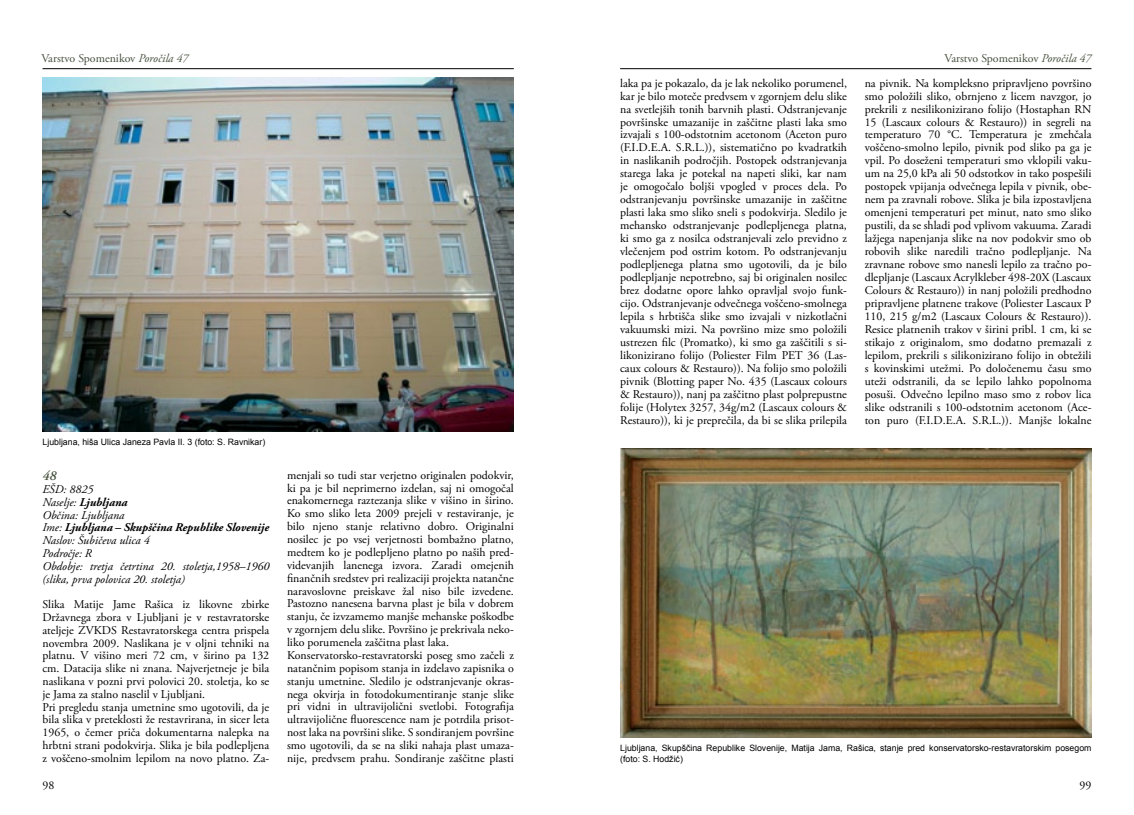
<style>
.page{position:relative;width:1134px;height:815px;background:#fff}
.page>*{position:absolute;margin:0;border:0;box-sizing:border-box;transform-origin:0 0}
.tekst{font:italic 600 13.75px "Adobe Garamond Pro";color:#45503d}
.tekst-2{font:11.88px/13px "Adobe Garamond Pro";color:#000;text-align:justify}
.tekst-3{font:italic 11.88px/12.8px "Adobe Garamond Pro";color:#000}
.tekst-4{font:italic 700 11.88px "Adobe Garamond Pro";color:#000}
.t1{font:11.88px "Adobe Garamond Pro";color:#45503d}
.tekst-5{font:8.75px/11.2px "Arial";color:#000}
.s1{font-style:italic}
.s2{font-weight:400}
</style>
<div class="page">
<hr style="left:43px;top:68px;width:471px;height:1px;background:#000">
<hr style="left:620px;top:68px;width:471px;height:1px;background:#000">
<img style="left:42px;top:78px;width:472px;height:354px">
<img style="left:620px;top:449px;width:471px;height:288px">
<p class="t1" style="left:41px;top:51px;width:149px">Varstvo Spomenikov <span class="s1">Poročila 47</span></p>
<p class="t1" style="left:944px;top:51px;width:149px">Varstvo Spomenikov <span class="s1">Poročila 47</span></p>
<p class="tekst-5" style="left:43px;top:437px;width:224px">Ljubljana, hiša Ulica Janeza Pavla II. 3 (foto: S. Ravnikar)</p>
<p class="tekst" style="left:43px;top:468px;width:16px">48</p>
<p class="tekst-3" style="left:43px;top:483px;width:52px">EŠD: 8825</p>
<p class="tekst-4" style="left:43px;top:495px;width:87px"><span class="s2">Naselje:</span> Ljubljana</p>
<p class="tekst-3" style="left:43px;top:509px;width:83px">Občina: Ljubljana</p>
<p class="tekst-4" style="left:43px;top:521px;width:228px"><span class="s2">Ime:</span> Ljubljana – Skupščina Republike Slovenije</p>
<p class="tekst-3" style="left:43px;top:534px;width:109px">Naslov: Šubičeva ulica 4</p>
<p class="tekst-3" style="left:43px;top:547px;width:51px">Področje: R</p>
<p class="tekst-3" style="left:43px;top:560px;width:228px">Obdobje: tretja četrtina 20. stoletja,1958–1960 (slika, prva polovica 20. stoletja)</p>
<p class="tekst-2" style="left:43px;top:598px;width:228px">Slika Matije Jame Rašica iz likovne zbirke Državnega zbora v Ljubljani je v restavratorske ateljeje ZVKDS Restavratorskega centra prispela novembra 2009. Naslikana je v oljni tehniki na platnu. V višino meri 72 cm, v širino pa 132 cm. Datacija slike ni znana. Najverjetneje je bila naslikana v pozni prvi polovici 20. stoletja, ko se je Jama za stalno naselil v Ljubljani.</p>
<p class="tekst-2" style="left:43px;top:701px;width:228px">Pri pregledu stanja umetnine smo ugotovili, da je bila slika v preteklosti že restavrirana, in sicer leta 1965, o čemer priča dokumentarna nalepka na hrbtni strani podokvirja. Slika je bila podlepljena z voščeno-smolnim lepilom na novo platno. Za-</p>
<p class="tekst-2" style="left:287px;top:469px;width:228px">menjali so tudi star verjetno originalen podokvir, ki pa je bil neprimerno izdelan, saj ni omogočal enakomernega raztezanja slike v višino in širino.<br>Ko smo sliko leta 2009 prejeli v restaviranje, je bilo njeno stanje relativno dobro. Originalni nosilec je po vsej verjetnosti bombažno platno, medtem ko je podlepljeno platno po naših pred&shy;videvanjih lanenega izvora. Zaradi omejenih finančnih sredstev pri realizaciji projekta natančne naravoslovne preiskave žal niso bile izvedene.<br>Pastozno nanesena barvna plast je bila v dobrem stanju, če izvzamemo manjše mehanske poškodbe v zgornjem delu slike. Površino je prekrivala neko&shy;liko porumenela zaščitna plast laka.</p>
<p class="tekst-2" style="left:287px;top:649px;width:228px">Konservatorsko-restavratorski poseg smo začeli z natančnim popisom stanja in izdelavo zapisnika o stanju umetnine. Sledilo je odstranjevanje okras&shy;nega okvirja in fotodokumentiranje stanje slike pri vidni in ultravijolični svetlobi. Fotografija ultravijolične fluorescence nam je potrdila prisot&shy;nost laka na površini slike. S sondiranjem površine smo ugotovili, da se na sliki nahaja plast umaza&shy;nije, predvsem prahu. Sondiranje zaščitne plasti</p>
<p class="tekst-2" style="left:620px;top:77px;width:228px">laka pa je pokazalo, da je lak nekoliko porumenel, kar je bilo moteče predvsem v zgornjem delu slike na svetlejših tonih barvnih plasti. Odstranjevanje površinske umazanije in zaščitne plasti laka smo izvajali s 100-odstotnim acetonom (Aceton puro (F.I.D.E.A. S.R.L.)), sistematično po kvadratkih in naslikanih področjih. Postopek odstranjevanja starega laka je potekal na napeti sliki, kar nam je omogočalo boljši vpogled v proces dela. Po odstranjevanju površinske umazanije in zaščitne plasti laka smo sliko sneli s podokvirja. Sledilo je mehansko odstranjevanje podlepljenega platna, ki smo ga z nosilca odstranjevali zelo previdno z vlečenjem pod ostrim kotom. Po odstranjevanju podlepljenega platna smo ugotovili, da je bilo podlepljanje nepotrebno, saj bi originalen nosilec brez dodatne opore lahko opravljal svojo funk&shy;cijo. Odstranjevanje odvečnega voščeno-smolnega lepila s hrbtišča slike smo izvajali v nizkotlačni vakuumski mizi. Na površino mize smo položili ustrezen filc (Promatko), ki smo ga zaščitili s si&shy;likonizirano folijo (Poliester Film PET 36 (Las&shy;caux colours &amp; Restauro)). Na folijo smo položili pivnik (Blotting paper No. 435 (Lascaux colours &amp; Restauro)), nanj pa zaščitno plast polprepustne folije (Holytex 3257, 34g/m2 (Lascaux colours &amp; Restauro)), ki je preprečila, da bi se slika prilepila</p>
<p class="tekst-2" style="left:865px;top:77px;width:228px">na pivnik. Na kompleksno pripravljeno površino smo položili sliko, obrnjeno z licem navzgor, jo prekrili z nesilikonizirano folijo (Hostaphan RN 15 (Lascaux colours &amp; Restauro)) in segreli na temperaturo 70 °C. Temperatura je zmehčala voščeno-smolno lepilo, pivnik pod sliko pa ga je vpil. Po doseženi temperaturi smo vklopili vaku&shy;um na 25,0 kPa ali 50 odstotkov in tako pospešili postopek vpijanja odvečnega lepila v pivnik, obe&shy;nem pa zravnali robove. Slika je bila izpostavljena omenjeni temperaturi pet minut, nato smo sliko pustili, da se shladi pod vplivom vakuuma. Zaradi lažjega napenjanja slike na nov podokvir smo ob robovih slike naredili tračno podlepljanje. Na zravnane robove smo nanesli lepilo za tračno po&shy;dlepljanje (Lascaux Acrylkleber 498-20X (Lascaux Colours &amp; Restauro)) in nanj položili predhodno pripravljene platnene trakove (Poliester Lascaux P 110, 215 g/m2 (Lascaux Colours &amp; Restauro)).<br>Resice platnenih trakov v širini pribl. 1 cm, ki se stikajo z originalom, smo dodatno premazali z lepilom, prekrili s silikonizirano folijo in obtežili s kovinskimi utežmi. Po določenemu času smo uteži odstranili, da se lepilo lahko popolnoma posuši. Odvečno lepilno maso smo z robov lica slike odstranili s 100-odstotnim acetonom (Ace&shy;ton puro (F.I.D.E.A. S.R.L.)). Manjše lokalne</p>
<p class="tekst-5" style="left:620px;top:742px;width:473px">Ljubljana, Skupščina Republike Slovenije, Matija Jama, Rašica, stanje pred konservatorsko-restavratorskim posegom (foto: S. Hodžić)</p>
<p class="tekst-2" style="left:43px;top:779px;width:13px">98</p>
<p class="tekst-2" style="left:1079px;top:779px;width:13px">99</p>
</div>
